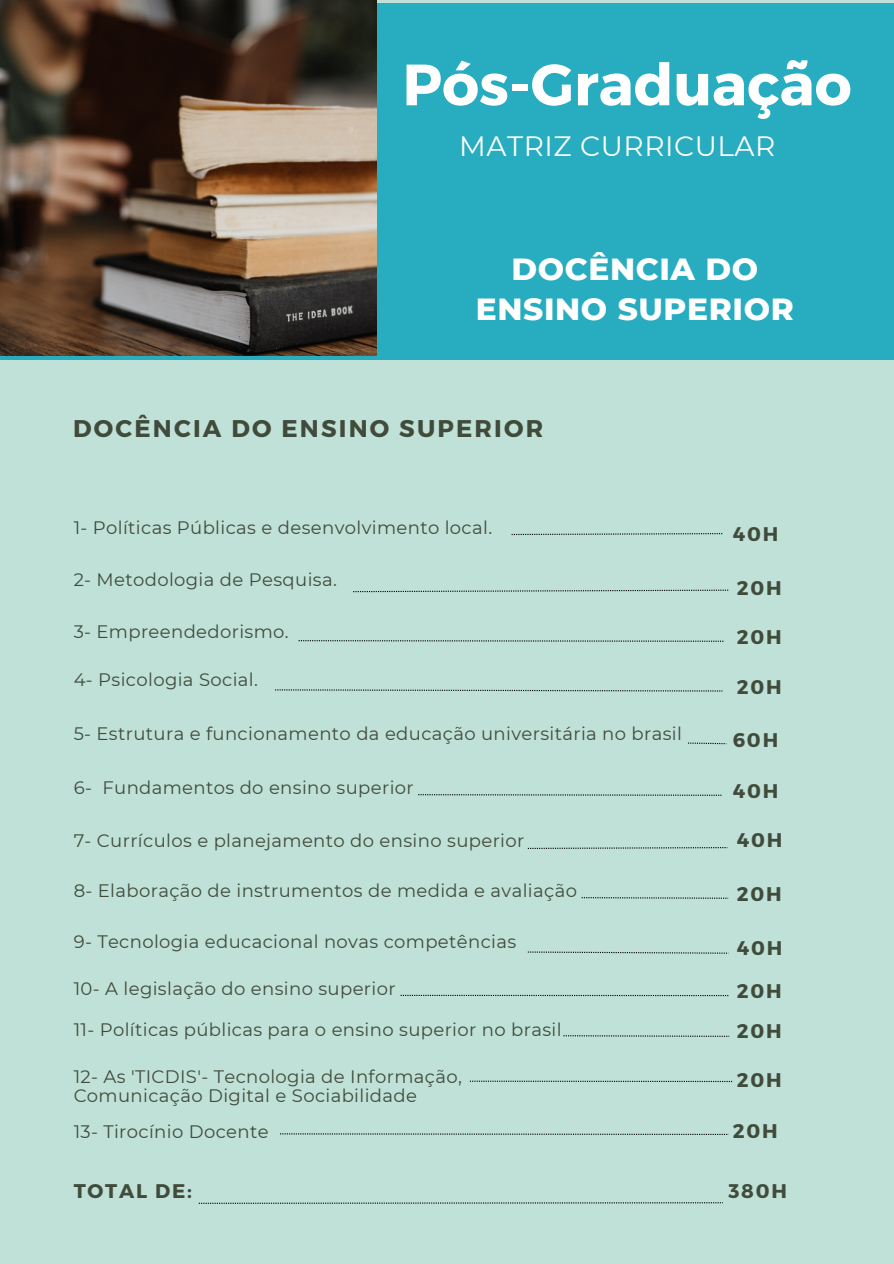
<style>
.page{position:relative;width:894px;height:1264px;background:#fff}
.page>*{position:absolute;margin:0;border:0;box-sizing:border-box;transform-origin:0 0}
.t1{font:700 58.2px "Montserrat";color:#fff}
.t2{font:800 31.2px/39.5px "Montserrat";letter-spacing:.02em;color:#fff;text-align:center}
.t3{font:27.9px "Montserrat";letter-spacing:.02em;color:#fff}
.t4{font:700 24.15px "Montserrat";letter-spacing:.09em;color:#414b3b}
.t5{font:700 19.8px "Montserrat";letter-spacing:.09em;color:#414b3b}
.t6{font:18px/19.2px "Montserrat";letter-spacing:.02em;color:#414b3b}
</style>
<div class="page">
<div style="left:0;top:0;width:893px;height:1263px;background:#bfe1d8"></div>
<div style="left:0;top:4px;width:893px;height:355px;background:#28acc0"></div>
<img style="left:0;top:0;width:376px;height:356px">
<svg style="left:511px;top:533px;width:211px;height:2px"></svg>
<svg style="left:353px;top:589px;width:375px;height:3px"></svg>
<svg style="left:298px;top:640px;width:426px;height:1px"></svg>
<svg style="left:275px;top:689px;width:447px;height:2px"></svg>
<svg style="left:688px;top:742px;width:38px;height:2px"></svg>
<svg style="left:418px;top:794px;width:303px;height:1px"></svg>
<svg style="left:527px;top:847px;width:200px;height:2px"></svg>
<svg style="left:581px;top:897px;width:147px;height:1px"></svg>
<svg style="left:527px;top:951px;width:202px;height:2px"></svg>
<svg style="left:400px;top:994px;width:328px;height:2px"></svg>
<svg style="left:563px;top:1035px;width:166px;height:1px"></svg>
<svg style="left:469px;top:1080px;width:263px;height:2px"></svg>
<svg style="left:199px;top:1202px;width:522px;height:1px"></svg>
<svg style="left:280px;top:1133px;width:447px;height:1px"></svg>
<p class="t1" style="left:402px;top:47px;width:450px">Pós-Graduação</p>
<p class="t3" style="left:459px;top:129px;width:317px">MATRIZ CURRICULAR</p>
<p class="t2" style="left:476px;top:249px;width:319px">DOCÊNCIA DO<br>ENSINO SUPERIOR</p>
<p class="t4" style="left:73px;top:412px;width:471px">DOCÊNCIA DO ENSINO SUPERIOR</p>
<p class="t6" style="left:74px;top:518px;width:420px">1- Políticas Públicas e desenvolvimento local.</p>
<p class="t6" style="left:74px;top:570px;width:264px">2- Metodologia de Pesquisa.</p>
<p class="t6" style="left:74px;top:622px;width:216px">3- Empreendedorismo.</p>
<p class="t6" style="left:74px;top:669px;width:186px">4- Psicologia Social.</p>
<p class="t6" style="left:74px;top:723px;width:609px">5- Estrutura e funcionamento da educação universitária no brasil</p>
<p class="t6" style="left:74px;top:777px;width:341px">6- Fundamentos do ensino superior</p>
<p class="t6" style="left:74px;top:830px;width:452px">7- Currículos e planejamento do ensino superior</p>
<p class="t6" style="left:74px;top:881px;width:504px">8- Elaboração de instrumentos de medida e avaliação</p>
<p class="t6" style="left:74px;top:931px;width:444px">9- Tecnologia educacional novas competências</p>
<p class="t6" style="left:74px;top:979px;width:323px">10- A legislação do ensino superior</p>
<p class="t6" style="left:74px;top:1019px;width:489px">11- Políticas públicas para o ensino superior no brasil</p>
<p class="t6" style="left:74px;top:1066px;width:389px">12- As 'TICDIS'- Tecnologia de Informação,<br>Comunicação Digital e Sociabilidade</p>
<p class="t5" style="left:732px;top:520px;width:47px">40H</p>
<p class="t5" style="left:736px;top:574px;width:46px">20H</p>
<p class="t5" style="left:736px;top:624px;width:46px">20H</p>
<p class="t5" style="left:736px;top:673px;width:46px">20H</p>
<p class="t5" style="left:732px;top:727px;width:47px">60H</p>
<p class="t5" style="left:732px;top:777px;width:47px">40H</p>
<p class="t5" style="left:736px;top:827px;width:47px">40H</p>
<p class="t5" style="left:736px;top:880px;width:46px">20H</p>
<p class="t5" style="left:736px;top:934px;width:47px">40H</p>
<p class="t5" style="left:736px;top:978px;width:46px">20H</p>
<p class="t5" style="left:736px;top:1017px;width:46px">20H</p>
<p class="t5" style="left:736px;top:1066px;width:46px">20H</p>
<p class="t6" style="left:74px;top:1122px;width:196px">13- Tirocínio Docente</p>
<p class="t5" style="left:732px;top:1118px;width:46px">20H</p>
<p class="t5" style="left:74px;top:1178px;width:120px">TOTAL DE:</p>
<p class="t5" style="left:728px;top:1178px;width:60px">380H</p>
</div>
